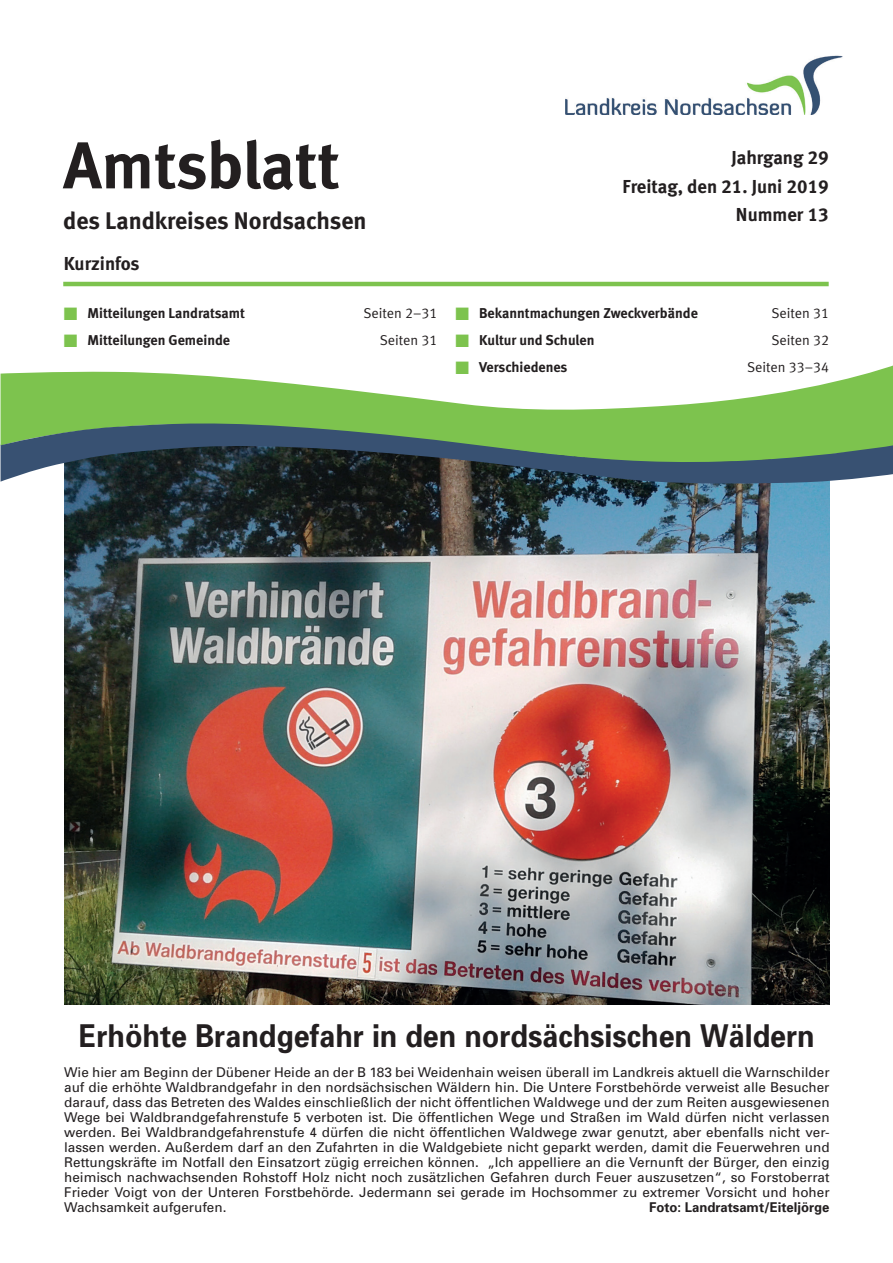
<style>
.page{position:relative;width:893px;height:1263px;background:#fff}
.page>*{position:absolute;margin:0;border:0;box-sizing:border-box;transform-origin:0 0}
.t1{font:66px "Meta Bold LF";color:#231f20}
.t2{font:700 31.5px "Univers";color:#231f20;scale:.91 1}
.t3{font:24px "Meta Bold LF";color:#231f20}
.t4{font:18.75px/28.5px "Meta Bold LF";color:#231f20;text-align:right}
.t5{font:14.25px "Meta Bold LF";color:#231f20}
.t6{font:14.25px "Meta Normal LF";color:#231f20}
.t7{font:13.5px/15px "Univers";color:#231f20;text-align:justify}
.t8{font:700 13.5px "Univers";color:#231f20}
.s1{color:#7dc34e}
</style>
<div class="page">
<img style="left:64px;top:485px;width:766px;height:519px">
<img style="left:565px;top:55px;width:280px;height:59px">
<svg style="left:1px;top:365px;width:892px;height:55px;fill:#7dc34e"></svg>
<svg style="left:1px;top:420px;width:892px;height:65px;background:#4e7255"></svg>
<hr style="left:63px;top:282px;width:766px;height:4px;background:#7dc34e">
<h1 class="t1" style="left:63px;top:126px;width:278px">Amtsblatt</h1>
<h3 class="t3" style="left:63px;top:207px;width:305px">des Landkreises Nordsachsen</h3>
<h3 class="t4" style="left:64px;top:249px;width:77px">Kurzinfos</h3>
<p class="t5" style="left:64px;top:305px;width:183px"><span class="s1">■</span> Mitteilungen Landratsamt</p>
<p class="t6" style="left:363px;top:305px;width:76px">Seiten 2–31</p>
<p class="t5" style="left:64px;top:332px;width:168px"><span class="s1">■</span> Mitteilungen Gemeinde</p>
<p class="t6" style="left:380px;top:332px;width:59px">Seiten 31</p>
<h3 class="t4" style="left:622px;top:143px;width:208px">Jahrgang 29<br>Freitag, den 21. Juni 2019<br>Nummer 13</h3>
<p class="t5" style="left:455px;top:305px;width:244px"><span class="s1">■</span> Bekanntmachungen Zweckverbände</p>
<p class="t6" style="left:771px;top:305px;width:59px">Seiten 31</p>
<p class="t5" style="left:455px;top:332px;width:140px"><span class="s1">■</span> Kultur und Schulen</p>
<p class="t6" style="left:771px;top:332px;width:59px">Seiten 32</p>
<p class="t5" style="left:455px;top:359px;width:113px"><span class="s1">■</span> Verschiedenes</p>
<p class="t6" style="left:747px;top:359px;width:84px">Seiten 33–34</p>
<h2 class="t2" style="left:79px;top:1015px;width:810px">Erhöhte Brandgefahr in den nordsächsischen Wäldern</h2>
<p class="t7" style="left:64px;top:1064px;width:767px">Wie hier am Beginn der Dübener Heide an der B 183 bei Weidenhain weisen überall im Landkreis aktuell die Warnschilder auf die erhöhte Waldbrandgefahr in den nordsächsischen Wäldern hin. Die Untere Forstbehörde verweist alle Besucher darauf, dass das Betreten des Waldes einschließlich der nicht öffentlichen Waldwege und der zum Reiten ausgewiesenen Wege bei Waldbrandgefahrenstufe 5 verboten ist. Die öffentlichen Wege und Straßen im Wald dürfen nicht verlassen werden. Bei Waldbrandgefahrenstufe 4 dürfen die nicht öffentlichen Waldwege zwar genutzt, aber ebenfalls nicht ver&shy;lassen werden. Außerdem darf an den Zufahrten in die Waldgebiete nicht geparkt werden, damit die Feuerwehren und Rettungskräfte im Notfall den Einsatzort zügig erreichen können. „Ich appelliere an die Vernunft der Bürger, den einzig heimisch nachwachsenden Rohstoff Holz nicht noch zusätzlichen Gefahren durch Feuer auszusetzen“, so Forstoberrat Frieder Voigt von der Unteren Forstbehörde. Jedermann sei gerade im Hochsommer zu extremer Vorsicht und hoher Wachsamkeit aufgerufen.</p>
<p class="t8" style="left:649px;top:1198px;width:182px">Foto: Landratsamt/Eiteljörge</p>
</div>
